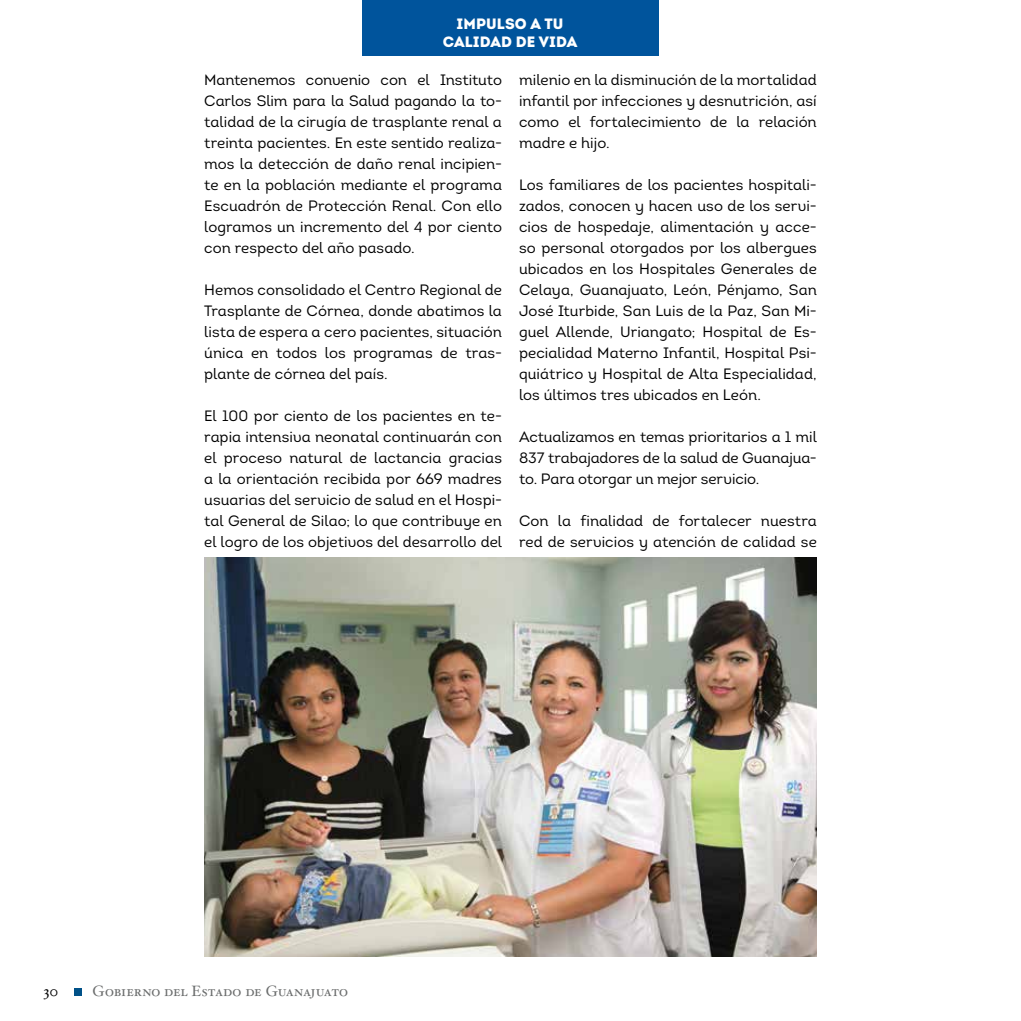
<style>
.page{position:relative;width:1021px;height:1021px;background:#fff}
.page>*{position:absolute;margin:0;border:0;box-sizing:border-box;transform-origin:0 0}
.t1{font:15px/21px "Intro Book Alt";color:#000;text-align:justify}
.t2{font:15px "Hoefler Text Roman Small Caps";letter-spacing:-.01em;color:#6b6d6d}
.t3{font:900 15px/18px "Intro";letter-spacing:.01em;color:#fff;text-align:center}
.t4{font:15px "Hoefler Text Roman Small Caps";color:#000}
</style>
<div class="page">
<div style="left:74px;top:988px;width:8px;height:8px;background:#005188"></div>
<div style="left:361px;top:0;width:297px;height:55px;background:#00549c"></div>
<img style="left:204px;top:557px;width:612px;height:399px">
<p class="t3" style="left:442px;top:14px;width:136px">IMPULSO A TU<br>CALIDAD DE VIDA</p>
<p class="t1" style="left:519px;top:69px;width:299px">milenio en la disminución de la mortalidad infantil por infecciones y desnutrición, así como el fortalecimiento de la relación madre e hijo.</p>
<p class="t1" style="left:519px;top:174px;width:299px">Los familiares de los pacientes hospitali&shy;zados, conocen y hacen uso de los servi&shy;cios de hospedaje, alimentación y acce&shy;so personal otorgados por los albergues ubicados en los Hospitales Generales de Celaya, Guanajuato, León, Pénjamo, San José Iturbide, San Luis de la Paz, San Mi&shy;guel Allende, Uriangato; Hospital de Es&shy;pecialidad Materno Infantil, Hospital Psi&shy;quiátrico y Hospital de Alta Especialidad, los últimos tres ubicados en León.</p>
<p class="t1" style="left:519px;top:426px;width:299px">Actualizamos en temas prioritarios a 1 mil 837 trabajadores de la salud de Guanajua&shy;to. Para otorgar un mejor servicio.</p>
<p class="t1" style="left:519px;top:510px;width:299px">Con la finalidad de fortalecer nuestra red de servicios y atención de calidad se</p>
<p class="t1" style="left:204px;top:69px;width:299px">Mantenemos convenio con el Instituto Carlos Slim para la Salud pagando la to&shy;talidad de la cirugía de trasplante renal a treinta pacientes. En este sentido realiza&shy;mos la detección de daño renal incipien&shy;te en la población mediante el programa Escuadrón de Protección Renal. Con ello logramos un incremento del 4 por ciento con respecto del año pasado.</p>
<p class="t1" style="left:204px;top:279px;width:299px">Hemos consolidado el Centro Regional de Trasplante de Córnea, donde abatimos la lista de espera a cero pacientes, situación única en todos los programas de tras&shy;plante de córnea del país.</p>
<p class="t1" style="left:204px;top:405px;width:299px">El 100 por ciento de los pacientes en te&shy;rapia intensiva neonatal continuarán con el proceso natural de lactancia gracias a la orientación recibida por 669 madres usuarias del servicio de salud en el Hospi&shy;tal General de Silao; lo que contribuye en el logro de los objetivos del desarrollo del</p>
<p class="t4" style="left:43px;top:982px;width:17px">30</p>
<p class="t2" style="left:93px;top:982px;width:257px">Gobierno del Estado de Guanajuato</p>
</div>
